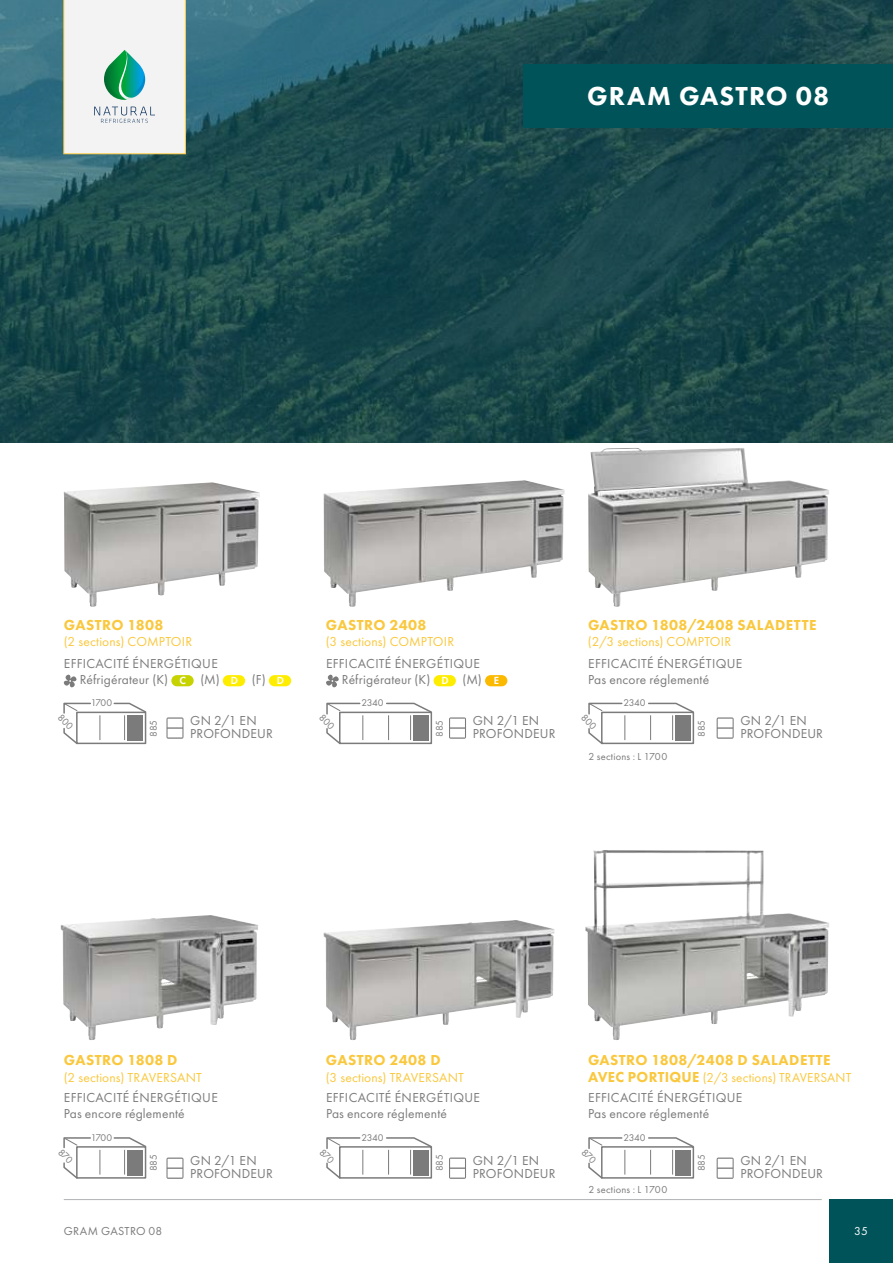
<style>
.page{position:relative;width:893px;height:1263px;background:#fff}
.page>*{position:absolute;margin:0;border:0;box-sizing:border-box;transform-origin:0 0}
.t1{font:800 27px "Futura PT";letter-spacing:.04em;color:#fff}
.t2{font:800 15px "Futura PT";letter-spacing:.03em;color:#fac83e}
.t3{font:13.5px/16.5px "Futura PT";letter-spacing:.015em;color:#7a7b7a}
.t4{font:13.5px "Futura PT";letter-spacing:.015em;color:#fac83e}
.t5{font:12px "Futura PT";letter-spacing:.025em;color:#7a7b7a}
.t6{font:12px "Futura PT";color:#fff}
.t7{font:10.5px "Futura PT";letter-spacing:.02em;color:#7a7b7a}
.t8{font:10.05px "Futura PT";letter-spacing:-.04em;color:#7a7b7a}
.s1{font-weight:600;font-size:10.8px;color:#fff}
.s2{font-weight:800;font-size:15px}
</style>
<div class="page">
<svg style="left:0;top:0;width:893px;height:442px;fill:#1a464a"></svg>
<hr style="left:64px;top:1199px;width:758px;height:1px;background:#b1b2b3">
<div style="left:523px;top:64px;width:370px;height:64px;background:#005459"></div>
<svg style="left:63px;top:674px;width:14px;height:14px"></svg>
<div style="left:171px;top:675px;width:23px;height:11px;background:#c7d300;border-radius:6px"></div>
<div style="left:223px;top:675px;width:22px;height:11px;background:#ffed00;border-radius:6px"></div>
<div style="left:269px;top:675px;width:22px;height:11px;background:#ffed00;border-radius:6px"></div>
<svg style="left:326px;top:674px;width:13px;height:14px"></svg>
<div style="left:434px;top:675px;width:22px;height:11px;background:#ffed00;border-radius:6px"></div>
<div style="left:485px;top:675px;width:22px;height:11px;background:#fbb900;border-radius:6px"></div>
<div style="left:76px;top:712px;width:70px;height:32px;border:2px solid #7a7b7a"></div>
<svg style="left:100px;top:715px;width:1px;height:25px"></svg>
<div style="left:128px;top:715px;width:15px;height:26px;background:#7a7b7a"></div>
<svg style="left:113px;top:702px;width:34px;height:38px"></svg>
<div style="left:76px;top:1146px;width:70px;height:33px;border:2px solid #7a7b7a"></div>
<svg style="left:100px;top:1150px;width:1px;height:24px"></svg>
<div style="left:128px;top:1150px;width:15px;height:26px;background:#7a7b7a"></div>
<svg style="left:113px;top:1137px;width:34px;height:37px"></svg>
<div style="left:601px;top:712px;width:93px;height:32px;border:2px solid #7a7b7a"></div>
<div style="left:675px;top:715px;width:16px;height:26px;background:#7a7b7a"></div>
<svg style="left:647px;top:702px;width:48px;height:38px"></svg>
<div style="left:339px;top:712px;width:93px;height:32px;border:2px solid #7a7b7a"></div>
<div style="left:413px;top:715px;width:16px;height:26px;background:#7a7b7a"></div>
<svg style="left:385px;top:702px;width:48px;height:38px"></svg>
<div style="left:601px;top:1146px;width:93px;height:33px;border:2px solid #7a7b7a"></div>
<div style="left:675px;top:1150px;width:16px;height:26px;background:#7a7b7a"></div>
<svg style="left:647px;top:1137px;width:48px;height:37px"></svg>
<div style="left:339px;top:1146px;width:93px;height:33px;border:2px solid #7a7b7a"></div>
<div style="left:413px;top:1150px;width:16px;height:26px;background:#7a7b7a"></div>
<svg style="left:385px;top:1137px;width:48px;height:37px"></svg>
<img style="left:64px;top:482px;width:196px;height:125px">
<img style="left:324px;top:480px;width:241px;height:127px">
<img style="left:588px;top:448px;width:241px;height:159px">
<img style="left:60px;top:915px;width:198px;height:125px">
<img style="left:324px;top:920px;width:230px;height:120px">
<img style="left:585px;top:850px;width:244px;height:190px">
<svg style="left:64px;top:0;width:122px;height:154px"></svg>
<svg style="left:166px;top:717px;width:17px;height:22px"></svg>
<svg style="left:166px;top:1157px;width:17px;height:22px"></svg>
<svg style="left:449px;top:717px;width:17px;height:22px"></svg>
<svg style="left:449px;top:1157px;width:17px;height:22px"></svg>
<svg style="left:717px;top:717px;width:17px;height:22px"></svg>
<svg style="left:717px;top:1157px;width:17px;height:22px"></svg>
<div style="left:829px;top:1199px;width:64px;height:64px;background:#005459"></div>
<svg style="left:63px;top:702px;width:29px;height:43px"></svg>
<svg style="left:63px;top:1137px;width:29px;height:42px"></svg>
<svg style="left:588px;top:702px;width:38px;height:43px"></svg>
<svg style="left:326px;top:702px;width:38px;height:43px"></svg>
<svg style="left:588px;top:1137px;width:38px;height:42px"></svg>
<svg style="left:326px;top:1137px;width:38px;height:42px"></svg>
<h1 class="t1" style="left:587px;top:79px;width:244px">GRAM GASTRO 08</h1>
<p class="t2" style="left:64px;top:615px;width:101px">GASTRO 1808</p>
<p class="t4" style="left:64px;top:634px;width:130px">(2 sections) COMPTOIR</p>
<p class="t2" style="left:326px;top:615px;width:102px">GASTRO 2408</p>
<p class="t4" style="left:326px;top:634px;width:130px">(3 sections) COMPTOIR</p>
<p class="t2" style="left:588px;top:615px;width:230px">GASTRO 1808/2408 SALADETTE</p>
<p class="t4" style="left:588px;top:634px;width:145px">(2/3 sections) COMPTOIR</p>
<p class="t3" style="left:80px;top:655px;width:206px;text-indent:-16px">EFFICACITÉ ÉNERGÉTIQUE<br>Réfrigérateur (K) <span class="s1">C</span> (M) <span class="s1">D</span> (F) <span class="s1">D</span></p>
<p class="t3" style="left:342px;top:655px;width:159px;text-indent:-16px">EFFICACITÉ ÉNERGÉTIQUE<br>Réfrigérateur (K) <span class="s1">D</span> (M) <span class="s1">E</span></p>
<p class="t3" style="left:588px;top:655px;width:156px">EFFICACITÉ ÉNERGÉTIQUE<br>Pas encore réglementé</p>
<p class="t8" style="left:91px;top:697px;width:23px">1700</p>
<p class="t8" style="left:361px;top:697px;width:24px">2340</p>
<p class="t8" style="left:623px;top:697px;width:24px">2340</p>
<p class="t8" style="left:148px;top:737px;width:18px;rotate:-90deg">885</p>
<p class="t3" style="left:190px;top:713px;width:84px;line-height:13.5px">GN 2/1 EN<br>PROFONDEUR</p>
<p class="t8" style="left:433px;top:737px;width:18px;rotate:-90deg">885</p>
<p class="t3" style="left:473px;top:713px;width:84px;line-height:13.5px">GN 2/1 EN<br>PROFONDEUR</p>
<p class="t8" style="left:695px;top:737px;width:18px;rotate:-90deg">885</p>
<p class="t3" style="left:740px;top:713px;width:84px;line-height:13.5px">GN 2/1 EN<br>PROFONDEUR</p>
<p class="t7" style="left:588px;top:750px;width:80px">2 sections : L 1700</p>
<p class="t2" style="left:64px;top:1051px;width:115px">GASTRO 1808 D</p>
<p class="t4" style="left:64px;top:1069px;width:140px">(2 sections) TRAVERSANT</p>
<p class="t2" style="left:326px;top:1051px;width:116px">GASTRO 2408 D</p>
<p class="t4" style="left:326px;top:1069px;width:140px">(3 sections) TRAVERSANT</p>
<p class="t2" style="left:588px;top:1051px;width:244px">GASTRO 1808/2408 D SALADETTE</p>
<p class="t4" style="left:588px;top:1069px;width:265px"><span class="s2">AVEC PORTIQUE</span> (2/3 sections) TRAVERSANT</p>
<p class="t3" style="left:64px;top:1089px;width:156px">EFFICACITÉ ÉNERGÉTIQUE<br>Pas encore réglementé</p>
<p class="t3" style="left:326px;top:1089px;width:156px">EFFICACITÉ ÉNERGÉTIQUE<br>Pas encore réglementé</p>
<p class="t3" style="left:588px;top:1089px;width:156px">EFFICACITÉ ÉNERGÉTIQUE<br>Pas encore réglementé</p>
<p class="t8" style="left:91px;top:1131px;width:23px">1700</p>
<p class="t8" style="left:361px;top:1131px;width:24px">2340</p>
<p class="t8" style="left:623px;top:1131px;width:24px">2340</p>
<p class="t8" style="left:148px;top:1171px;width:18px;rotate:-90deg">885</p>
<p class="t3" style="left:190px;top:1153px;width:84px;line-height:13.5px">GN 2/1 EN<br>PROFONDEUR</p>
<p class="t8" style="left:433px;top:1171px;width:18px;rotate:-90deg">885</p>
<p class="t3" style="left:473px;top:1153px;width:84px;line-height:13.5px">GN 2/1 EN<br>PROFONDEUR</p>
<p class="t8" style="left:695px;top:1171px;width:18px;rotate:-90deg">885</p>
<p class="t3" style="left:740px;top:1153px;width:84px;line-height:13.5px">GN 2/1 EN<br>PROFONDEUR</p>
<p class="t7" style="left:588px;top:1183px;width:80px">2 sections : L 1700</p>
<p class="t5" style="left:64px;top:1224px;width:100px">GRAM GASTRO 08</p>
<p class="t6" style="left:854px;top:1224px;width:15px">35</p>
</div>
